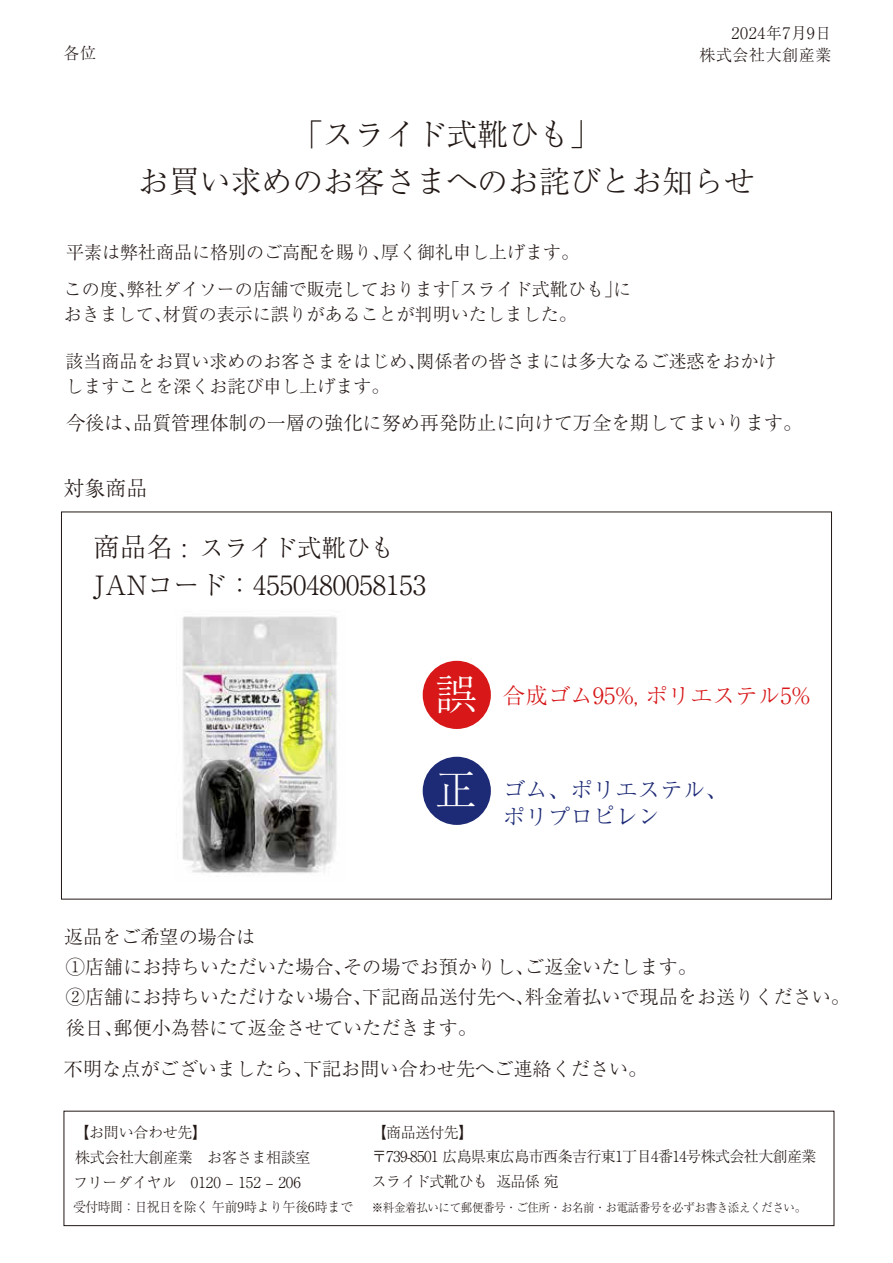
<style>
.page{position:relative;width:893px;height:1263px;background:#fff}
.page>*{position:absolute;margin:0;border:0;box-sizing:border-box;transform-origin:0 0}
.t1{font:300 42px "Ryumin Pr 6 N";color:#fff}
.t2{font:300 30.9px/47.4px "Ryumin Pr 6 N";color:#221815;text-align:center}
.t3{font:300 26.55px/37.2px "Ryumin Pr 6 N";color:#221815}
.t4{font:300 24.3px "Ryumin Pr 6 N";color:#221815}
.t5{font:300 22.5px/27px "Ryumin Pr 6 N";color:#1d2a75}
.t6{font:300 22.5px "Ryumin Pr 6 N";color:#d71718}
.t7{font:300 20.85px "Ryumin Pr 6 N";color:#221815}
.t8{font:300 19.2px/30.2px "Ryumin Pr 6 N";color:#221815}
.t9{font:300 18px/36.6px "Ryumin Pr 6 N";color:#221815}
.t10{font:300 15.9px "Ryumin Pr 6 N";letter-spacing:.04em;color:#221815}
.t11{font:300 15px/24.3px "Ryumin Pr 6 N";letter-spacing:-.04em;color:#221815}
.t12{font:300 15px/24.8px "Ryumin Pr 6 N";letter-spacing:-.02em;color:#221815}
.t13{font:300 13.5px "Ryumin Pr 6 N";color:#221815;scale:.95 1}
.t14{font:300 12px "Ryumin Pr 6 N";letter-spacing:-.025em;color:#221815;scale:.95 1}
</style>
<div class="page">
<div style="left:64px;top:1111px;width:770px;height:115px;border:1px solid #221815"></div>
<div style="left:423px;top:661px;width:68px;height:68px;background:#d71718;border-radius:50%"></div>
<div style="left:423px;top:757px;width:68px;height:68px;background:#1d2a75;border-radius:50%"></div>
<img style="left:182px;top:616px;width:155px;height:258px">
<p class="t10" style="left:732px;top:20px;width:101px">2024年7月9日</p>
<p class="t10" style="left:64px;top:40px;width:34px">各位</p>
<p class="t10" style="left:699px;top:43px;width:133px">株式会社大創産業</p>
<h2 class="t2" style="left:138px;top:109px;width:618px">「スライド式靴ひも」<br>お買い求めのお客さまへのお詫びとお知らせ</h2>
<p class="t9" style="left:64px;top:233px;width:568px">平素は弊社商品に格別のご高配を賜り、厚く御礼申し上げます。<br>この度、弊社ダイソーの店舗で販売しております「スライド式靴ひも」に</p>
<p class="t9" style="left:64px;top:295px;width:514px">おきまして、材質の表示に誤りがあることが判明いたしました。</p>
<p class="t9" style="left:66px;top:347px;width:713px;line-height:25.5px">該当商品をお買い求めのお客さまをはじめ、関係者の皆さまには多大なるご迷惑をおかけしますことを深くお詫び申し上げます。</p>
<p class="t8" style="left:66px;top:406px;width:738px">今後は、品質管理体制の一層の強化に努め再発防止に向けて万全を期してまいります。</p>
<p class="t7" style="left:64px;top:472px;width:85px">対象商品</p>
<h3 class="t3" style="left:93px;top:527px;width:334px">商品名 :<br>JANコード：4550480058153</h3>
<p class="t4" style="left:200px;top:529px;width:196px">スライド式靴ひも</p>
<h1 class="t1" style="left:435px;top:661px;width:44px">誤</h1>
<h1 class="t1" style="left:435px;top:757px;width:44px">正</h1>
<p class="t6" style="left:503px;top:678px;width:309px">合成ゴム95%, ポリエステル5%</p>
<p class="t5" style="left:503px;top:775px;width:226px">ゴム、ポリエステル、ポリプロピレン</p>
<p class="t8" style="left:64px;top:921px;width:788px">返品をご希望の場合は<br>①店舗にお持ちいただいた場合、その場でお預かりし、ご返金いたします。<br>②店舗にお持ちいただけない場合、下記商品送付先へ、料金着払いで現品をお送りください。後日、郵便小為替にて返金させていただきます。</p>
<p class="t8" style="left:64px;top:1052px;width:585px">不明な点がございましたら、下記お問い合わせ先へご連絡ください。</p>
<p class="t12" style="left:73px;top:1119px;width:239px">【お問い合わせ先】<br>株式会社大創産業　お客さま相談室フリーダイヤル 0120 ‒ 152 ‒ 206</p>
<p class="t13" style="left:73px;top:1196px;width:296px">受付時間：日祝日を除く午前9時より午後6時まで</p>
<p class="t11" style="left:372px;top:1119px;width:446px">【商品送付先】<br>〒739-8501 広島県東広島市西条吉行東1丁目4番14号株式会社大創産業スライド式靴ひも 返品係 宛</p>
<p class="t14" style="left:372px;top:1198px;width:459px">※料金着払いにて郵便番号・ご住所・お名前・お電話番号を必ずお書き添えください。</p>
</div>
